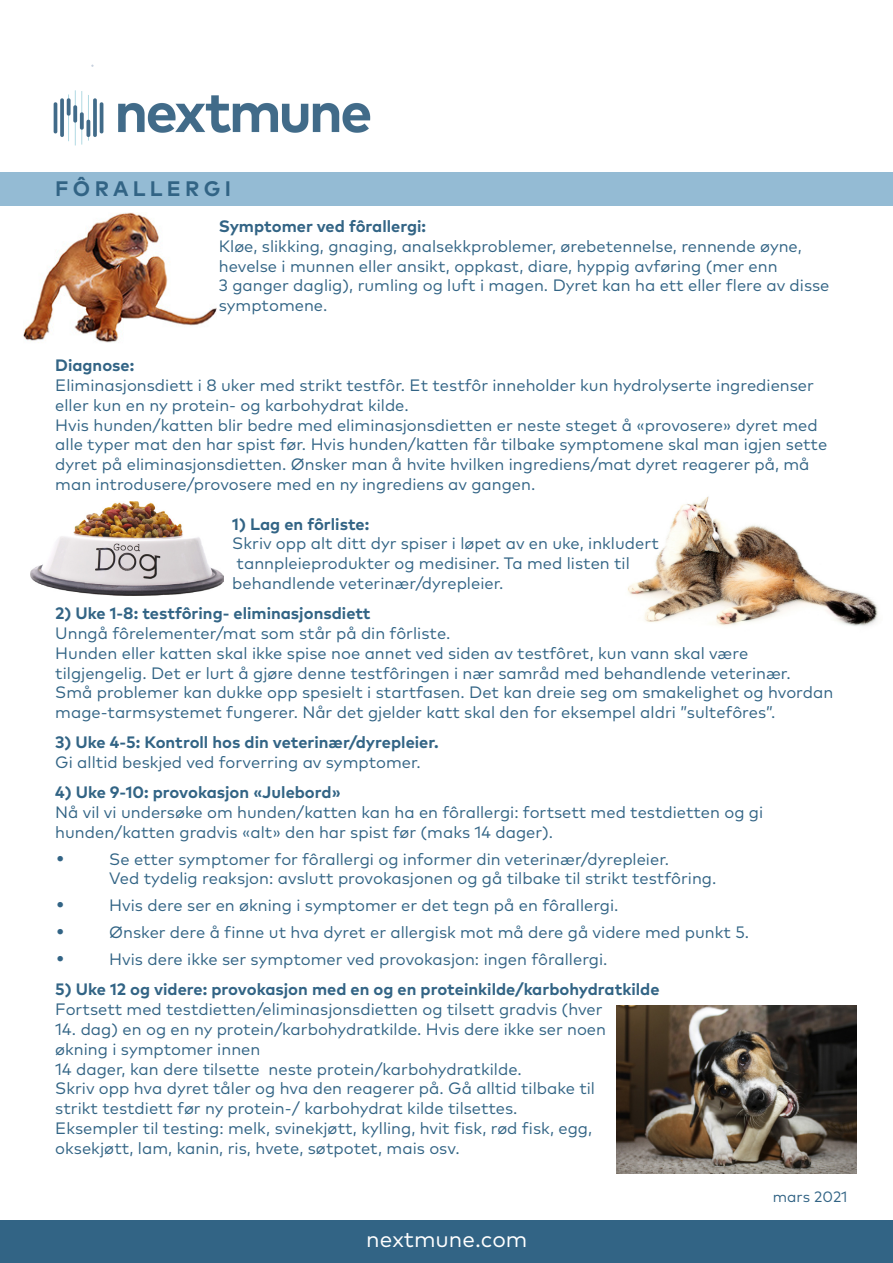
<style>
.page{position:relative;width:893px;height:1263px;background:#fff}
.page>*{position:absolute;margin:0;border:0;box-sizing:border-box;transform-origin:0 0}
.t1{font:22.5px "FF Mark Pro";color:#fff}
.t2{font:700 21px "FF Mark Pro";letter-spacing:.205em;color:#326485}
.t3{font:16.5px/19.8px "FF Mark Pro";color:#326485}
.t4{font:700 16.5px/19.8px "FF Mark Pro";color:#326485}
.t5{font:15px "FF Mark Pro";color:#326485}
.s1{font-weight:400}
.s2{font-size:24px}
</style>
<div class="page">
<img style="left:628px;top:496px;width:250px;height:130px">
<div style="left:0;top:1220px;width:893px;height:43px;background:#326485"></div>
<div style="left:0;top:172px;width:893px;height:33px;background:#94bbd4"></div>
<img style="left:24px;top:213px;width:193px;height:130px">
<img style="left:31px;top:502px;width:193px;height:93px">
<img style="left:617px;top:1005px;width:240px;height:169px">
<img style="left:53px;top:91px;width:318px;height:55px">
<p class="t2" style="left:55px;top:172px;width:177px">FÔRALLERGI</p>
<p class="t4" style="left:219px;top:215px;width:209px">Symptomer ved fôrallergi:</p>
<p class="t3" style="left:219px;top:235px;width:612px">Kløe, slikking, gnaging, analsekkproblemer, ørebetennelse, rennende øyne, hevelse i munnen eller ansikt, oppkast, diare, hyppig avføring (mer enn<br>3 ganger daglig), rumling og luft i magen. Dyret kan ha ett eller flere av disse symptomene.</p>
<p class="t4" style="left:55px;top:354px;width:81px">Diagnose:</p>
<p class="t3" style="left:55px;top:374px;width:773px">Eliminasjonsdiett i 8 uker med strikt testfôr. Et testfôr inneholder kun hydrolyserte ingredienser eller kun en ny protein- og karbohydrat kilde.<br>Hvis hunden/katten blir bedre med eliminasjonsdietten er neste steget å «provosere» dyret med alle typer mat den har spist før. Hvis hunden/katten får tilbake symptomene skal man igjen sette dyret på eliminasjonsdietten. Ønsker man å hvite hvilken ingrediens/mat dyret reagerer på, må man introdusere/provosere med en ny ingrediens av gangen.</p>
<p class="t4" style="left:232px;top:512px;width:139px">1) Lag en fôrliste:</p>
<p class="t3" style="left:232px;top:532px;width:428px">Skriv opp alt ditt dyr spiser i løpet av en uke, inkludert tannpleieprodukter og medisiner. Ta med listen til behandlende veterinær/dyrepleier.</p>
<p class="t4" style="left:55px;top:602px;width:317px">2) Uke 1-8: testfôring- eliminasjonsdiett</p>
<p class="t3" style="left:55px;top:622px;width:779px">Unngå fôrelementer/mat som står på din fôrliste.<br>Hunden eller katten skal ikke spise noe annet ved siden av testfôret, kun vann skal være tilgjengelig. Det er lurt å gjøre denne testfôringen i nær samråd med behandlende veterinær.<br>Små problemer kan dukke opp spesielt i startfasen. Det kan dreie seg om smakelighet og hvordan mage-tarmsystemet fungerer. Når det gjelder katt skal den for eksempel aldri ”sultefôres”.</p>
<p class="t4" style="left:55px;top:731px;width:385px">3) Uke 4-5: Kontroll hos din veterinær/dyrepleier.<br><span class="s1">Gi alltid beskjed ved forverring av symptomer.</span></p>
<p class="t4" style="left:55px;top:781px;width:287px">4) Uke 9-10: provokasjon «Julebord»</p>
<p class="t3" style="left:55px;top:801px;width:709px">Nå vil vi undersøke om hunden/katten kan ha en fôrallergi: fortsett med testdietten og gi hunden/katten gradvis «alt» den har spist før (maks 14 dager).</p>
<p class="t3" style="left:55px;top:847px;width:615px"><span class="s2">•</span> Se etter symptomer for fôrallergi og informer din veterinær/dyrepleier.</p>
<p class="t3" style="left:109px;top:867px;width:609px">Ved tydelig reaksjon: avslutt provokasjonen og gå tilbake til strikt testfôring.</p>
<p class="t3" style="left:55px;top:894px;width:565px"><span class="s2">•</span> Hvis dere ser en økning i symptomer er det tegn på en fôrallergi.</p>
<p class="t3" style="left:55px;top:921px;width:695px"><span class="s2">•</span> Ønsker dere å finne ut hva dyret er allergisk mot må dere gå videre med punkt 5.</p>
<p class="t3" style="left:55px;top:948px;width:554px"><span class="s2">•</span> Hvis dere ikke ser symptomer ved provokasjon: ingen fôrallergi.</p>
<p class="t4" style="left:55px;top:978px;width:606px">5) Uke 12 og videre: provokasjon med en og en proteinkilde/karbohydratkilde<br><span class="s1">Fortsett med testdietten/eliminasjonsdietten og tilsett gradvis (hver</span></p>
<p class="t3" style="left:55px;top:1018px;width:552px">14. dag) en og en ny protein/karbohydratkilde. Hvis dere ikke ser noen økning i symptomer innen<br>14 dager, kan dere tilsette neste protein/karbohydratkilde.<br>Skriv opp hva dyret tåler og hva den reagerer på. Gå alltid tilbake til strikt testdiett før ny protein-/ karbohydrat kilde tilsettes.<br>Eksempler til testing: melk, svinekjøtt, kylling, hvit fisk, rød fisk, egg, oksekjøtt, lam, kanin, ris, hvete, søtpotet, mais osv.</p>
<p class="t1" style="left:366px;top:1222px;width:163px">nextmune.com</p>
<p class="t5" style="left:773px;top:1186px;width:76px">mars 2021</p>
</div>
